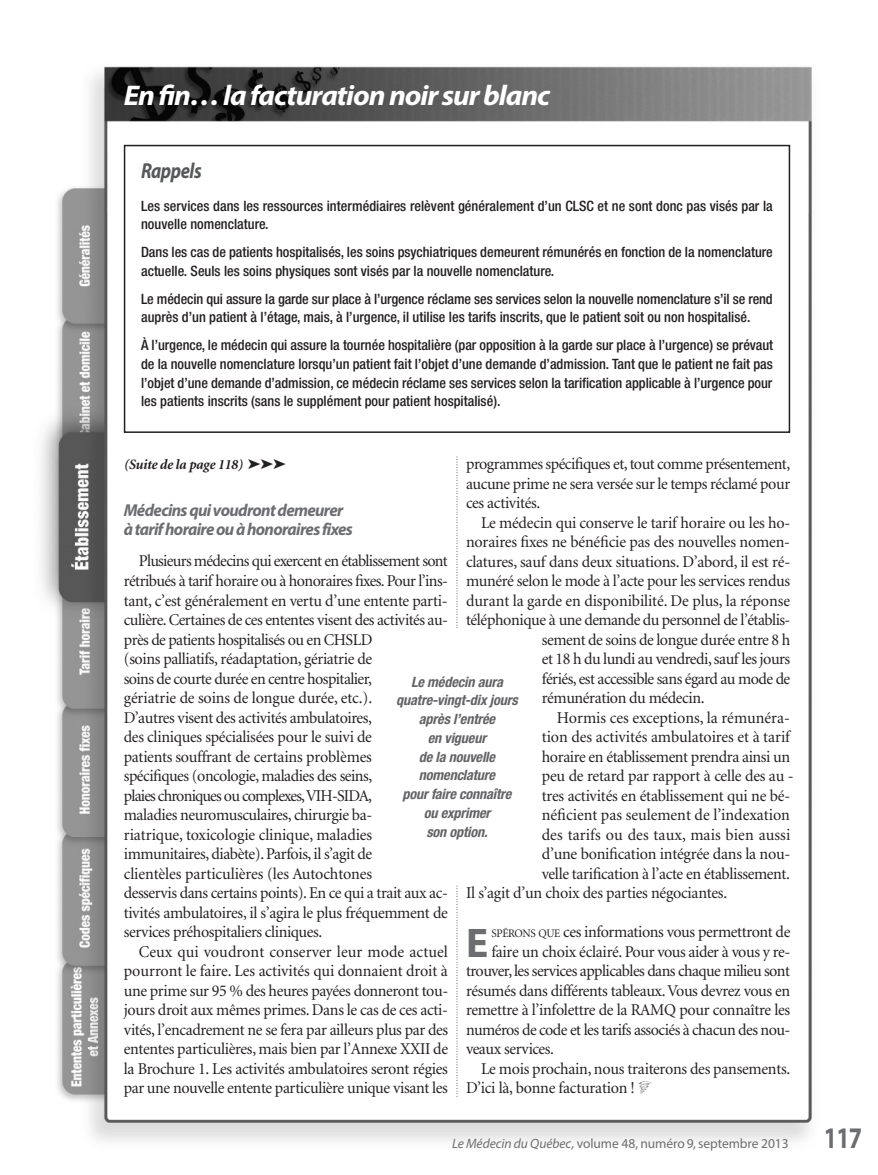
<style>
.page{position:relative;width:878px;height:1175px;background:#fff}
.page>*{position:absolute;margin:0;border:0;box-sizing:border-box;transform-origin:0 0}
.t1{font:700 41.55px "Myriad Pro";color:#6c6d70}
.t2{font:700 30px "Myriad Pro";color:#6c6d70;scale:.8 1}
.t3{font:italic 700 28.5px "Myriad Pro";letter-spacing:-.035em;color:#fff;scale:1.05 1}
.t4{font:italic 700 21.75px "Myriad Pro";letter-spacing:-.025em;color:#57585a;scale:.85 1}
.t5{font:italic 700 17.25px/19.5px "Myriad Pro";letter-spacing:-.04em;color:#6c6d70}
.t6{font:16.5px/19.5px "Minion";letter-spacing:-.025em;color:#231f20;text-align:justify}
.t7{font:16.5px "Minion";letter-spacing:-.005em;color:#231f20}
.t8{font:16.5px "Minion";color:#231f20}
.t9{font:16.5px "Minion";letter-spacing:.005em;color:#231f20}
.t10{font:500 condensed 14.25px/18.8px "Helvetica Neue";color:#231f20}
.t11{font:italic 700 condensed 14.25px/18.8px "Helvetica Neue";letter-spacing:-.01em;color:#636366;text-align:center}
.t12{font:italic 700 14.25px "Minion";letter-spacing:-.02em;color:#231f20}
.t13{font:13.5px "Myriad Pro";letter-spacing:-.005em;color:#6c6d70}
.s1{font-size:11.55px}
.s2{font-style:italic}
</style>
<div class="page">
<img style="left:41px;top:66px;width:771px;height:1076px">
<svg style="left:456px;top:457px;width:1px;height:172px"></svg>
<svg style="left:456px;top:886px;width:1px;height:211px"></svg>
<div style="left:374px;top:641px;width:166px;height:233px;background:#fff"></div>
<div style="left:124px;top:129px;width:324px;height:66px;background:#fff"></div>
<div style="left:124px;top:380px;width:324px;height:121px;background:#fff"></div>
<div style="left:124px;top:146px;width:665px;height:286px;background:#fff"></div>
<div style="left:124px;top:145px;width:666px;height:288px;border:2px solid #231f20"></div>
<svg style="left:638px;top:1081px;width:13px;height:13px"></svg>
<h3 class="t3" style="left:124px;top:84px;width:407px">En fin… la facturation noir sur blanc</h3>
<h3 class="t4" style="left:141px;top:163px;width:73px">Rappels</h3>
<p class="t10" style="left:141px;top:197px;width:633px">Les services dans les ressources intermédiaires relèvent généralement d’un CLSC et ne sont donc pas visés par la nouvelle nomenclature.</p>
<p class="t10" style="left:141px;top:244px;width:633px">Dans les cas de patients hospitalisés, les soins psychiatriques demeurent rémunérés en fonction de la nomenclature actuelle. Seuls les soins physiques sont visés par la nouvelle nomenclature.</p>
<p class="t10" style="left:141px;top:290px;width:633px">Le médecin qui assure la garde sur place à l’urgence réclame ses services selon la nouvelle nomenclature s’il se rend auprès d’un patient à l’étage, mais, à l’urgence, il utilise les tarifs inscrits, que le patient soit ou non hospitalisé.</p>
<p class="t10" style="left:141px;top:337px;width:633px;text-align:justify">À l’urgence, le médecin qui assure la tournée hospitalière (par opposition à la garde sur place à l’urgence) se prévaut de la nouvelle nomenclature lorsqu’un patient fait l’objet d’une demande d’admission. Tant que le patient ne fait pas l’objet d’une demande d’admission, ce médecin réclame ses services selon la tarification applicable à l’urgence pour les patients inscrits (sans le supplément pour patient hospitalisé).</p>
<p class="t6" style="left:466px;top:455px;width:326px">programmes spécifiques et, tout comme présentement, aucune prime ne sera versée sur le temps réclamé pour ces activités.</p>
<p class="t6" style="left:481px;top:514px;width:311px">Le médecin qui conserve le tarif horaire ou les ho-</p>
<p class="t6" style="left:466px;top:533px;width:325px">noraires fixes ne bénéficie pas des nouvelles nomen-</p>
<p class="t6" style="left:466px;top:553px;width:325px">clatures, sauf dans deux situations. D’abord, il est ré-</p>
<p class="t6" style="left:466px;top:572px;width:325px">munéré selon le mode à l’acte pour les services rendus</p>
<p class="t7" style="left:466px;top:594px;width:325px">durant la garde en disponibilité. De plus, la réponse</p>
<p class="t6" style="left:466px;top:611px;width:326px">téléphonique à une demande du personnel de l’établis-</p>
<p class="t6" style="left:542px;top:631px;width:250px">sement de soins de longue durée entre 8 h</p>
<p class="t6" style="left:542px;top:650px;width:250px">et 18 h du lundi au vendredi, sauf les jours</p>
<p class="t6" style="left:542px;top:670px;width:250px">fériés, est accessible sans égard au mode de</p>
<p class="t6" style="left:542px;top:689px;width:164px">rémunération du médecin.</p>
<p class="t8" style="left:557px;top:711px;width:235px">Hormis ces exceptions, la rémunéra-</p>
<p class="t7" style="left:542px;top:730px;width:250px">tion des activités ambulatoires et à tarif</p>
<p class="t6" style="left:542px;top:748px;width:250px">horaire en établissement prendra ainsi un</p>
<p class="t6" style="left:542px;top:767px;width:253px">peu de retard par rapport à celle des au -</p>
<p class="t6" style="left:542px;top:787px;width:250px">tres activités en établissement qui ne bé-</p>
<p class="t8" style="left:542px;top:808px;width:250px">néficient pas seulement de l’indexation</p>
<p class="t9" style="left:542px;top:828px;width:250px">des tarifs ou des taux, mais bien aussi</p>
<p class="t6" style="left:542px;top:845px;width:250px">d’une bonification intégrée dans la nou-</p>
<p class="t6" style="left:542px;top:865px;width:250px">velle tarification à l’acte en établissement.</p>
<p class="t6" style="left:466px;top:884px;width:263px">Il s’agit d’un choix des parties négociantes.</p>
<h1 class="t1" style="left:466px;top:927px;width:24px">E</h1>
<p class="t6" style="left:491px;top:923px;width:300px"><span class="s1">SPÉRONS QUE</span> ces informations vous permettront de</p>
<p class="t12" style="left:124px;top:459px;width:164px">(Suite de la page 118) ➤➤➤</p>
<p class="t5" style="left:124px;top:501px;width:230px">Médecins qui voudront demeurer à tarif horaire ou à honoraires fixes</p>
<p class="t6" style="left:124px;top:553px;width:326px;text-align:left;text-indent:15px">Plusieurs médecins qui exercent en établissement sont rétribués à tarif horaire ou à honoraires fixes. Pour l’ins&shy;tant, c’est généralement en vertu d’une entente parti - culière. Certaines de ces ententes visent des activités au&shy;près de patients hospitalisés ou en CHSLD<br>(soins palliatifs, réadaptation, gériatrie de<br>soins de courte durée en centre hospitalier,<br>gériatrie de soins de longue durée, etc.).<br>D’au tres visent des activités ambulatoires,<br>des cliniques spécialisées pour le suivi de<br>patients souffrant de certains problèmes<br>spécifiques (oncologie, maladies des seins,<br>plaies chroniques ou complexes, VIH-SIDA,<br>maladies neuromusculaires, chirurgie ba-<br>riatrique, toxicologie clinique, maladies immunitaires, diabète). Parfois, il s’agit de<br>clientèles particulières (les Autoch tones<br>desservis dans certains points). En ce qui a trait aux ac&shy;tivités ambulatoires, il s’agira le plus fréquemment de services préhospitaliers cliniques.</p>
<p class="t6" style="left:124px;top:943px;width:326px;text-indent:15px">Ceux qui voudront conserver leur mode actuel pourront le faire. Les activités qui donnaient droit à une prime sur 95 % des heures payées donneront tou&shy;jours droit aux mêmes primes. Dans le cas de ces acti&shy;vités, l’encadrement ne se fera par ailleurs plus par des ententes particulières, mais bien par l’Annexe XXII de la Brochure 1. Les activités ambulatoires seront régies par une nouvelle entente particulière unique visant les</p>
<p class="t11" style="left:396px;top:673px;width:123px">Le médecin aura quatre-vingt-dix jours après l’entrée<br>en vigueur<br>de la nouvelle nomenclature<br>pour faire connaître ou exprimer<br>son option.</p>
<p class="t6" style="left:491px;top:943px;width:300px">faire un choix éclairé. Pour vous aider à vous y re-</p>
<p class="t6" style="left:466px;top:962px;width:325px">trouver, les services applicables dans chaque milieu sont</p>
<p class="t6" style="left:466px;top:982px;width:326px">résumés dans différents tableaux. Vous devrez vous en</p>
<p class="t6" style="left:466px;top:1001px;width:326px">remettre à l’infolettre de la RAMQ pour connaître les</p>
<p class="t6" style="left:466px;top:1021px;width:326px">numéros de code et les tarifs associés à chacun des nou-</p>
<p class="t6" style="left:466px;top:1040px;width:90px">veaux services.</p>
<p class="t6" style="left:481px;top:1060px;width:311px">Le mois prochain, nous traiterons des pansements.</p>
<p class="t6" style="left:466px;top:1079px;width:170px">D’ici là, bonne facturation !</p>
<p class="t13" style="left:452px;top:1138px;width:338px"><span class="s2">Le Médecin du Québec,</span> volume 48, numéro 9, septembre 2013</p>
<h2 class="t2" style="left:823px;top:1126px;width:49px">117</h2>
</div>
